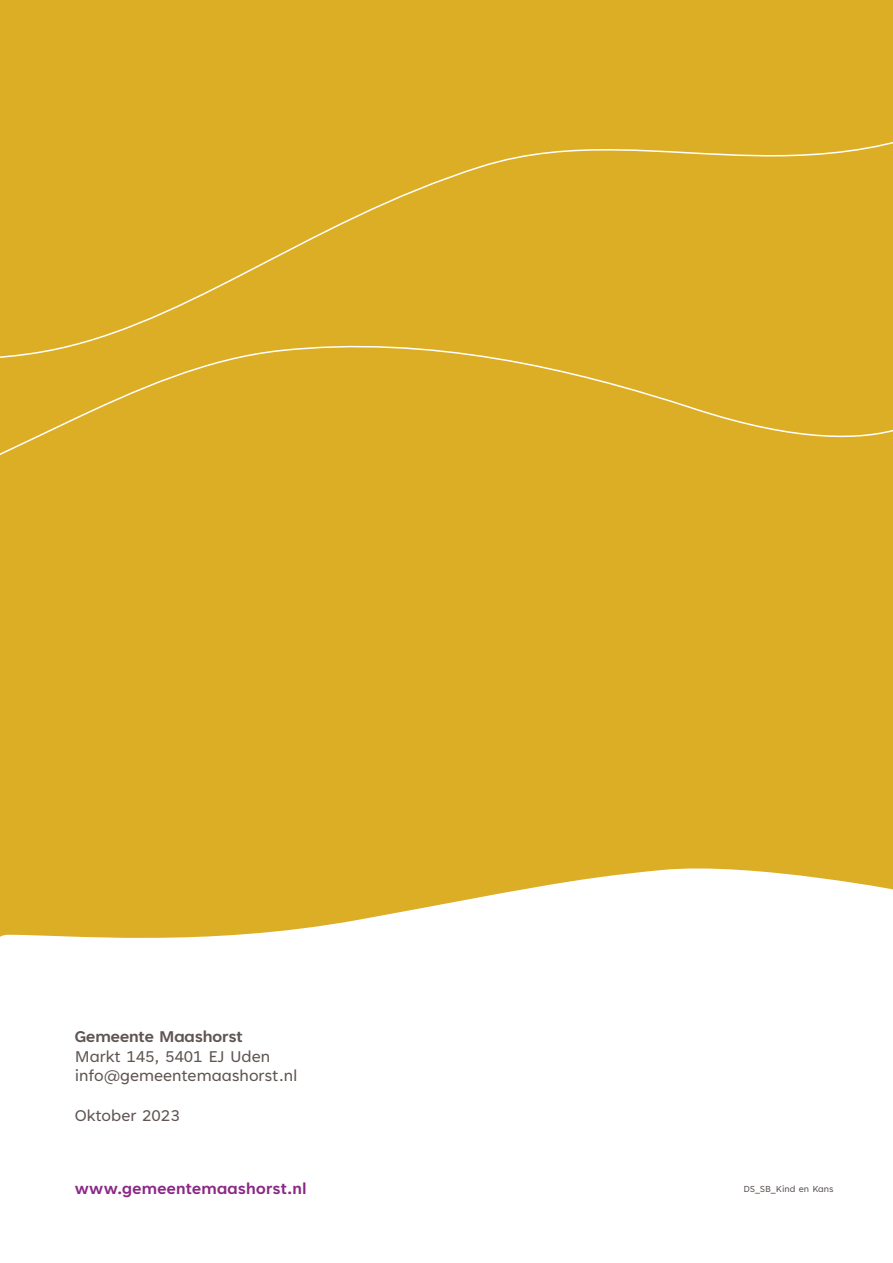
<style>
.page{position:relative;width:893px;height:1263px;background:#fff}
.page>*{position:absolute;margin:0;border:0;box-sizing:border-box;transform-origin:0 0}
.t1{font:18px/19.5px "Tenorite";color:#5f5552}
.t2{font:700 18px "Tenorite";letter-spacing:.02em;color:#8a2885}
.t3{font:700 18px "Tenorite";color:#5f5552}
.t4{font:10.2px "Tenorite";color:#5f5552}
</style>
<div class="page">
<div style="left:0;top:0;width:893px;height:861px;background:#dcae26"></div>
<div style="left:0;top:374px;width:893px;height:240px;background:#dcae26"></div>
<div style="left:0;top:56px;width:893px;height:318px;background:#dcae26"></div>
<svg style="left:0;top:861px;width:893px;height:77px;fill:#dcae26"></svg>
<p class="t3" style="left:75px;top:1027px;width:169px">Gemeente Maashorst</p>
<p class="t1" style="left:75px;top:1047px;width:224px">Markt 145, 5401 EJ Uden info@gemeentemaashorst.nl</p>
<p class="t1" style="left:75px;top:1107px;width:107px">Oktober 2023</p>
<p class="t2" style="left:75px;top:1179px;width:233px">www.gemeentemaashorst.nl</p>
<p class="t4" style="left:743px;top:1183px;width:92px">DS_SB_Kind en Kans</p>
</div>
